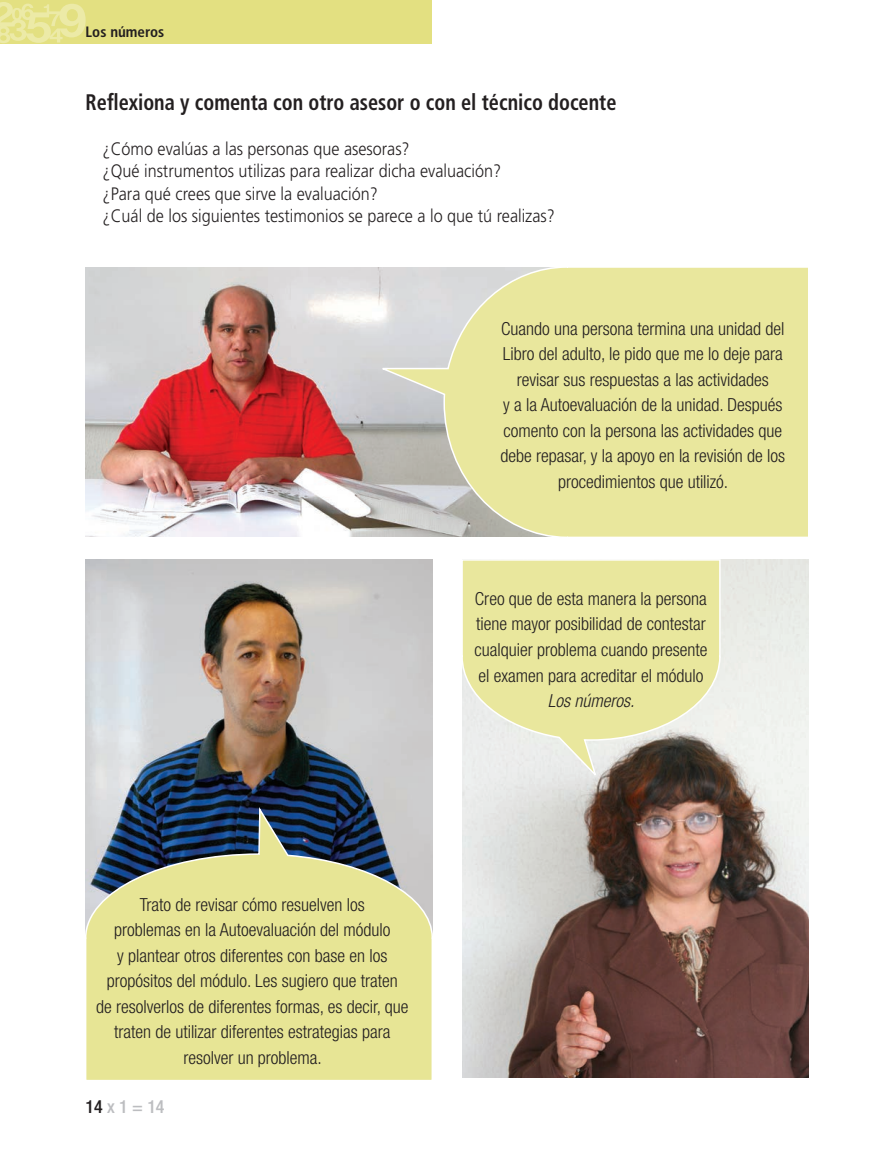
<style>
.page{position:relative;width:896px;height:1150px;background:#fff}
.page>*{position:absolute;margin:0;border:0;box-sizing:border-box;transform-origin:0 0}
.t1{font:700 condensed 22.5px "Frutiger";color:#231f20;scale:.9 1}
.t2{font:300 condensed 18px/25.5px "Helvetica Neue LT Std";color:#231f20;text-align:center}
.t3{font:300 18px/22.5px "Frutiger";color:#231f20;scale:.9 1}
.t4{font:italic 300 condensed 18px "Helvetica Neue LT Std";color:#231f20}
.t5{font:500 condensed 18px "Helvetica Neue LT Std";color:#bcbdc0}
.t6{font:700 condensed 15px "Frutiger";color:#231f20}
.s1{color:#231f20}
</style>
<div class="page">
<div style="left:0;top:0;width:432px;height:44px;background:#e3e081"></div>
<img style="left:86px;top:267px;width:289px;height:269px">
<svg style="left:375px;top:267px;width:433px;height:270px;background:#dad9b0"></svg>
<img style="left:86px;top:560px;width:346px;height:244px">
<img style="left:462px;top:560px;width:346px;height:517px">
<svg style="left:85px;top:804px;width:348px;height:276px;background:#c2c590"></svg>
<svg style="left:460px;top:267px;width:261px;height:513px;background:#e4e2a6"></svg>
<svg style="left:0;top:2px;width:86px;height:41px"></svg>
<p class="t6" style="left:86px;top:23px;width:80px">Los números</p>
<p class="t1" style="left:86px;top:88px;width:591px">Reflexiona y comenta con otro asesor o con el técnico docente</p>
<p class="t3" style="left:103px;top:137px;width:504px">¿Cómo evalúas a las personas que asesoras?<br>¿Qué instrumentos utilizas para realizar dicha evaluación?<br>¿Para qué crees que sirve la evaluación?<br>¿Cuál de los siguientes testimonios se parece a lo que tú realizas?</p>
<p class="t2" style="left:500px;top:315px;width:286px">Cuando una persona termina una unidad del Libro del adulto, le pido que me lo deje para revisar sus respuestas a las actividades<br>y a la Autoevaluación de la unidad. Después comento con la persona las actividades que debe repasar, y la apoyo en la revisión de los procedimientos que utilizó.</p>
<p class="t2" style="left:474px;top:585px;width:234px;text-align:justify">Creo que de esta manera la persona tiene mayor posibilidad de contestar cualquier problema cuando presente el examen para acreditar el módulo</p>
<p class="t4" style="left:548px;top:690px;width:88px">Los números.</p>
<p class="t2" style="left:96px;top:891px;width:314px">Trato de revisar cómo resuelven los<br>problemas en la Autoevaluación del módulo<br>y plantear otros diferentes con base en los propósitos del módulo. Les sugiero que traten<br>de resolverlos de diferentes formas, es decir, que traten de utilizar diferentes estrategias para resolver un problema.</p>
<p class="t5" style="left:86px;top:1095px;width:80px"><span class="s1">14</span> x 1 = 14</p>
</div>
